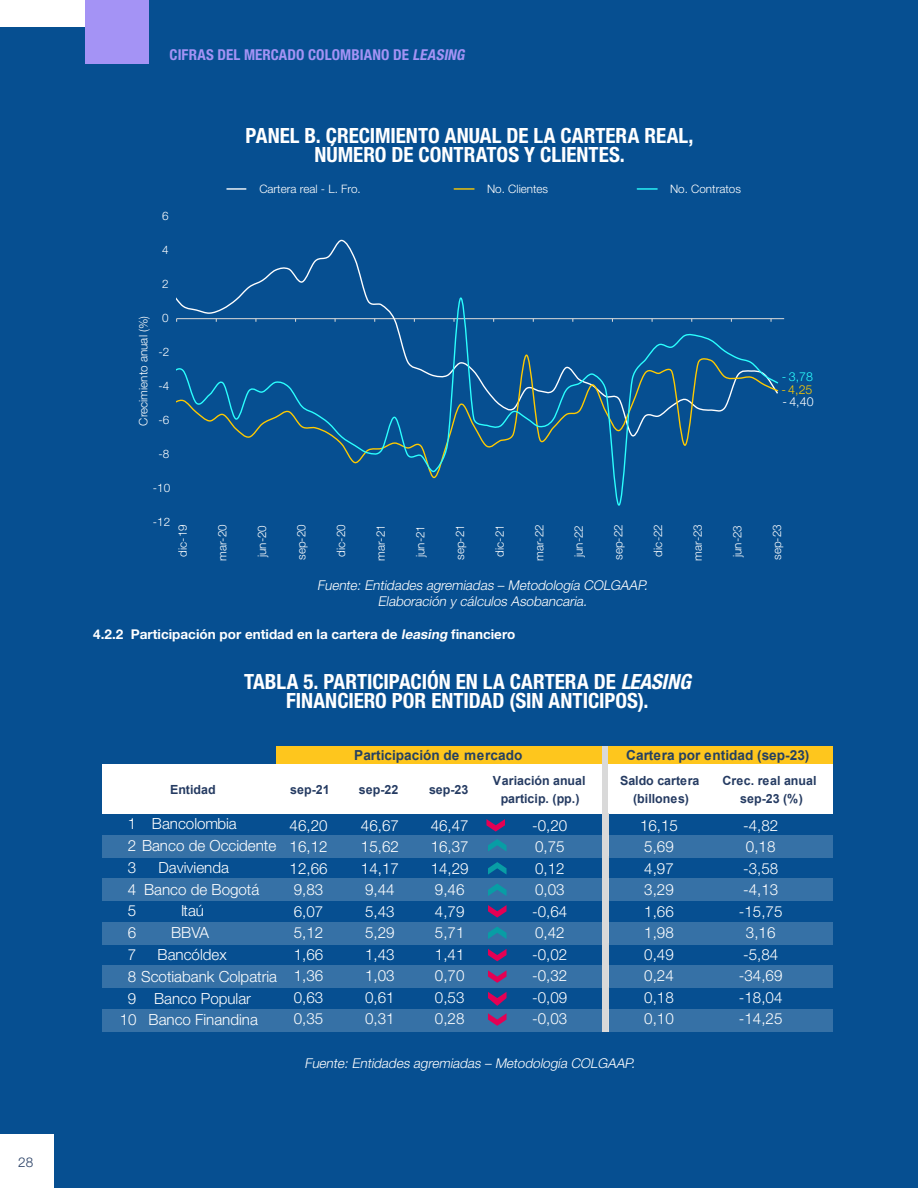
<style>
.page{position:relative;width:918px;height:1188px;background:#064f91}
.page>*{position:absolute;margin:0;border:0;box-sizing:border-box;transform-origin:0 0}
.t1{font:700 condensed 21px/19.5px "Helvetica Neue LT Std";color:#fff;text-align:center}
.t2{font:300 15.3px/21.5px "Helvetica Neue LT Std";color:#fff}
.t3{font:700 condensed 15px "Helvetica Neue LT Std";letter-spacing:.005em;color:#a493f5}
.t4{font:700 13.8px "Arial";color:#254061}
.t5{font:italic 300 13.5px/16.5px "Helvetica Neue LT Std";color:#fff;text-align:center}
.t6{font:700 13.5px "Helvetica Neue LT Std";color:#fff}
.t7{font:300 13.5px "Helvetica Neue LT Std";color:#263d63}
.t8{font:700 12.6px/17.9px "Arial";color:#253b62;text-align:center}
.t9{font:300 12.3px "Helvetica Neue LT Std";color:#fff}
.t10{font:300 12.3px "Helvetica Neue LT Std";color:#ffca00}
.t11{font:300 12.3px "Helvetica Neue LT Std";color:#2bffff}
.t12{font:300 11.7px "Helvetica Neue LT Std";color:#fff}
.s1{font-style:italic}
</style>
<div class="page">
<div style="left:0;top:1134px;width:54px;height:54px;background:#fff"></div>
<div style="left:85px;top:0;width:64px;height:64px;background:#a493f5"></div>
<div style="left:0;top:0;width:85px;height:27px;background:#fff"></div>
<div style="left:276px;top:746px;width:326px;height:19px;background:#fec61d"></div>
<div style="left:602px;top:746px;width:7px;height:19px;background:#d9d9d9"></div>
<div style="left:608px;top:746px;width:225px;height:19px;background:#fec61d"></div>
<div style="left:102px;top:764px;width:500px;height:50px;background:#fff"></div>
<div style="left:602px;top:764px;width:7px;height:50px;background:#d9d9d9"></div>
<div style="left:608px;top:764px;width:225px;height:50px;background:#fff"></div>
<div style="left:602px;top:813px;width:7px;height:23px;background:#d9d9d9"></div>
<div style="left:102px;top:835px;width:500px;height:22px;background:#3671a6"></div>
<div style="left:602px;top:835px;width:7px;height:22px;background:#d9d9d9"></div>
<div style="left:608px;top:835px;width:225px;height:22px;background:#3671a6"></div>
<div style="left:602px;top:857px;width:7px;height:22px;background:#d9d9d9"></div>
<div style="left:102px;top:878px;width:500px;height:23px;background:#3671a6"></div>
<div style="left:602px;top:878px;width:7px;height:23px;background:#d9d9d9"></div>
<div style="left:608px;top:878px;width:225px;height:23px;background:#3671a6"></div>
<div style="left:602px;top:900px;width:7px;height:23px;background:#d9d9d9"></div>
<div style="left:102px;top:922px;width:500px;height:22px;background:#3671a6"></div>
<div style="left:602px;top:922px;width:7px;height:22px;background:#d9d9d9"></div>
<div style="left:608px;top:922px;width:225px;height:22px;background:#3671a6"></div>
<div style="left:602px;top:944px;width:7px;height:22px;background:#d9d9d9"></div>
<div style="left:102px;top:965px;width:500px;height:23px;background:#3671a6"></div>
<div style="left:602px;top:965px;width:7px;height:23px;background:#d9d9d9"></div>
<div style="left:608px;top:965px;width:225px;height:23px;background:#3671a6"></div>
<div style="left:602px;top:987px;width:7px;height:23px;background:#d9d9d9"></div>
<div style="left:102px;top:1009px;width:500px;height:23px;background:#3671a6"></div>
<div style="left:602px;top:1009px;width:7px;height:23px;background:#d9d9d9"></div>
<div style="left:608px;top:1009px;width:225px;height:23px;background:#3671a6"></div>
<svg style="left:488px;top:949px;width:19px;height:12px"></svg>
<svg style="left:488px;top:970px;width:19px;height:13px"></svg>
<svg style="left:488px;top:992px;width:19px;height:14px"></svg>
<svg style="left:488px;top:1013px;width:19px;height:13px"></svg>
<svg style="left:488px;top:927px;width:19px;height:12px"></svg>
<svg style="left:488px;top:884px;width:19px;height:12px"></svg>
<svg style="left:488px;top:862px;width:19px;height:13px"></svg>
<svg style="left:488px;top:839px;width:19px;height:12px"></svg>
<svg style="left:488px;top:905px;width:19px;height:13px"></svg>
<svg style="left:486px;top:819px;width:19px;height:13px"></svg>
<hr style="left:177px;top:318px;width:607px;height:1px;background:#d9d9d9">
<svg style="left:177px;top:292px;width:602px;height:214px"></svg>
<svg style="left:227px;top:188px;width:19px;height:2px"></svg>
<hr style="left:454px;top:188px;width:20px;height:2px;background:#ffca00">
<hr style="left:637px;top:188px;width:20px;height:2px;background:#2bffff">
<p class="t7" style="left:18px;top:1154px;width:17px">28</p>
<p class="t3" style="left:170px;top:46px;width:300px">CIFRAS DEL MERCADO COLOMBIANO DE <span class="s1">LEASING</span></p>
<h1 class="t1" style="left:246px;top:125px;width:449px">PANEL B. CRECIMIENTO ANUAL DE LA CARTERA REAL,<br>NÚMERO DE CONTRATOS Y CLIENTES.</h1>
<p class="t12" style="left:162px;top:209px;width:8px">6</p>
<p class="t12" style="left:162px;top:243px;width:8px">4</p>
<p class="t12" style="left:162px;top:277px;width:8px">2</p>
<p class="t12" style="left:259px;top:182px;width:103px">Cartera real - L. Fro.</p>
<p class="t12" style="left:487px;top:182px;width:63px">No. Clientes</p>
<p class="t12" style="left:670px;top:182px;width:72px">No. Contratos</p>
<p class="t12" style="left:136px;top:426px;width:111px;rotate:-90deg">Crecimiento anual (%)</p>
<p class="t12" style="left:162px;top:311px;width:8px">0</p>
<p class="t12" style="left:159px;top:344px;width:12px">-2</p>
<p class="t12" style="left:159px;top:378px;width:12px">-4</p>
<p class="t12" style="left:159px;top:412px;width:12px">-6</p>
<p class="t12" style="left:159px;top:446px;width:12px">-8</p>
<p class="t12" style="left:153px;top:480px;width:19px">-10</p>
<p class="t11" style="left:782px;top:369px;width:33px">- 3,78</p>
<p class="t10" style="left:782px;top:382px;width:33px">- 4,25</p>
<p class="t9" style="left:783px;top:394px;width:33px">- 4,40</p>
<p class="t12" style="left:153px;top:514px;width:19px">-12</p>
<p class="t12" style="left:175px;top:557px;width:34px;rotate:-90deg">dic-19</p>
<p class="t12" style="left:215px;top:561px;width:39px;rotate:-90deg">mar-20</p>
<p class="t12" style="left:255px;top:557px;width:34px;rotate:-90deg">jun-20</p>
<p class="t12" style="left:294px;top:560px;width:37px;rotate:-90deg">sep-20</p>
<p class="t12" style="left:334px;top:557px;width:34px;rotate:-90deg">dic-20</p>
<p class="t12" style="left:374px;top:561px;width:39px;rotate:-90deg">mar-21</p>
<p class="t12" style="left:413px;top:557px;width:34px;rotate:-90deg">jun-21</p>
<p class="t12" style="left:453px;top:560px;width:37px;rotate:-90deg">sep-21</p>
<p class="t12" style="left:492px;top:557px;width:34px;rotate:-90deg">dic-21</p>
<p class="t12" style="left:532px;top:561px;width:39px;rotate:-90deg">mar-22</p>
<p class="t12" style="left:572px;top:557px;width:34px;rotate:-90deg">jun-22</p>
<p class="t12" style="left:611px;top:560px;width:37px;rotate:-90deg">sep-22</p>
<p class="t12" style="left:651px;top:557px;width:34px;rotate:-90deg">dic-22</p>
<p class="t12" style="left:691px;top:561px;width:39px;rotate:-90deg">mar-23</p>
<p class="t12" style="left:730px;top:557px;width:34px;rotate:-90deg">jun-23</p>
<p class="t12" style="left:770px;top:560px;width:37px;rotate:-90deg">sep-23</p>
<p class="t5" style="left:317px;top:576px;width:335px">Fuente: Entidades agremiadas – Metodología COLGAAP.<br>Elaboración y cálculos Asobancaria.</p>
<p class="t6" style="left:93px;top:626px;width:423px">4.2.2 Participación por entidad en la cartera de <span class="s1">leasing</span> financiero</p>
<h1 class="t1" style="left:244px;top:671px;width:448px">TABLA 5. PARTICIPACIÓN EN LA CARTERA DE <span class="s1">LEASING<br></span>FINANCIERO POR ENTIDAD (SIN ANTICIPOS).</h1>
<p class="t8" style="left:170px;top:780px;width:47px">Entidad</p>
<p class="t4" style="left:354px;top:745px;width:170px">Participación de mercado</p>
<p class="t4" style="left:626px;top:745px;width:185px">Cartera por entidad (sep-23)</p>
<p class="t8" style="left:290px;top:781px;width:41px">sep-21</p>
<p class="t8" style="left:359px;top:781px;width:41px">sep-22</p>
<p class="t8" style="left:429px;top:781px;width:41px">sep-23</p>
<p class="t8" style="left:493px;top:772px;width:94px">Variación anual particip. (pp.)</p>
<p class="t8" style="left:620px;top:772px;width:81px">Saldo cartera (billones)</p>
<p class="t8" style="left:723px;top:772px;width:95px">Crec. real anual sep-23 (%)</p>
<p class="t2" style="left:128px;top:813px;width:110px">1 Bancolombia</p>
<p class="t2" style="left:290px;top:814px;width:39px">46,20<br>16,12<br>12,66<br>9,83<br>6,07<br>5,12<br>1,66<br>1,36<br>0,63<br>0,35</p>
<p class="t2" style="left:361px;top:814px;width:39px">46,67<br>15,62<br>14,17<br>9,44<br>5,43<br>5,29<br>1,43<br>1,03<br>0,61<br>0,31</p>
<p class="t2" style="left:431px;top:814px;width:39px">46,47<br>16,37<br>14,29<br>9,46<br>4,79<br>5,71<br>1,41<br>0,70<br>0,53<br>0,28</p>
<p class="t2" style="left:532px;top:814px;width:37px">-0,20<br>0,75<br>0,12<br>0,03 -0,64<br>0,42 -0,02 -0,32 -0,09 -0,03</p>
<p class="t2" style="left:640px;top:814px;width:39px">16,15<br>5,69<br>4,97<br>3,29<br>1,66<br>1,98<br>0,49<br>0,24<br>0,18<br>0,10</p>
<p class="t2" style="left:739px;top:814px;width:45px;text-align:center">-4,82<br>0,18 -3,58 -4,13 -15,75<br>3,16 -5,84 -34,69 -18,04 -14,25</p>
<p class="t2" style="left:128px;top:834px;width:150px">2 Banco de Occidente<br>3</p>
<p class="t2" style="left:128px;top:856px;width:133px;text-indent:31px">Davivienda<br>4 Banco de Bogotá<br>5</p>
<p class="t2" style="left:181px;top:900px;width:25px">Itaú</p>
<p class="t2" style="left:128px;top:922px;width:10px">6</p>
<p class="t2" style="left:171px;top:922px;width:39px">BBVA</p>
<p class="t2" style="left:128px;top:943px;width:10px">7</p>
<p class="t2" style="left:158px;top:943px;width:71px">Bancóldex</p>
<p class="t2" style="left:128px;top:965px;width:151px">8 Scotiabank Colpatria</p>
<p class="t2" style="left:128px;top:987px;width:125px">9 Banco Popular</p>
<p class="t2" style="left:120px;top:1009px;width:140px">10 Banco Finandina</p>
<p class="t5" style="left:304px;top:1055px;width:335px">Fuente: Entidades agremiadas – Metodología COLGAAP.</p>
</div>
